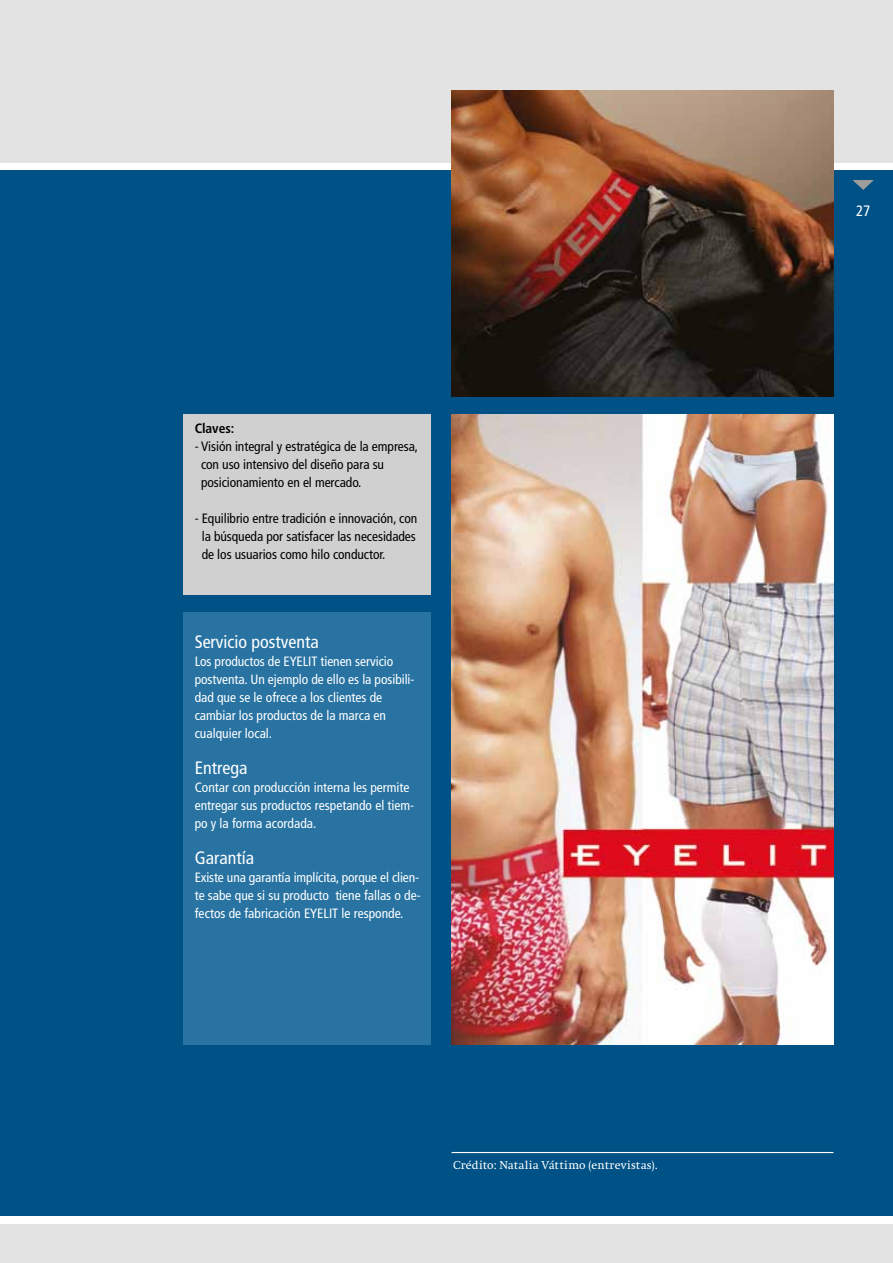
<style>
.page{position:relative;width:893px;height:1263px;background:#fff}
.page>*{position:absolute;margin:0;border:0;box-sizing:border-box;transform-origin:0 0}
.t1{font:condensed 18px "Frutiger LT Std";color:#fff}
.t2{font:condensed 15px "Frutiger LT Std";color:#fff}
.t3{font:condensed 13.5px/18px "Frutiger LT Std";color:#fff}
.t4{font:condensed 13.5px/18px "Frutiger LT Std";letter-spacing:-.005em;color:#000}
.t5{font:700 condensed 13.5px "Frutiger LT Std";letter-spacing:-.005em;color:#000}
.t6{font:12px "Swift CEEF";letter-spacing:.015em;color:#fff}
</style>
<div class="page">
<div style="left:0;top:171px;width:893px;height:1044px;background:#005286"></div>
<div style="left:0;top:0;width:893px;height:162px;background:#e3e3e3"></div>
<div style="left:0;top:1224px;width:893px;height:39px;background:#e3e3e3"></div>
<hr style="left:452px;top:1152px;width:381px;height:1px;background:#fff">
<div style="left:183px;top:612px;width:247px;height:432px;background:#2873a2"></div>
<div style="left:183px;top:414px;width:247px;height:180px;background:#d0d0d0"></div>
<img style="left:452px;top:90px;width:381px;height:306px">
<img style="left:452px;top:414px;width:381px;height:630px">
<svg style="left:852px;top:180px;width:22px;height:10px"></svg>
<p class="t5" style="left:195px;top:420px;width:41px">Claves:</p>
<p class="t4" style="left:201px;top:437px;width:219px;text-indent:-6px">- Visión integral y estratégica de la empresa, con uso intensivo del diseño para su posicionamiento en el mercado.</p>
<p class="t4" style="left:202px;top:509px;width:217px;text-align:justify;text-indent:-7px">- Equilibrio entre tradición e innovación, con la búsqueda por satisfacer las necesidades de los usuarios como hilo conductor.</p>
<h1 class="t1" style="left:195px;top:631px;width:126px">Servicio postventa</h1>
<p class="t3" style="left:195px;top:652px;width:221px">Los productos de EYELIT tienen servicio postventa. Un ejemplo de ello es la posibili&shy;dad que se le ofrece a los clientes de cambiar los productos de la marca en cualquier local.</p>
<h1 class="t1" style="left:195px;top:757px;width:54px">Entrega</h1>
<p class="t3" style="left:195px;top:778px;width:221px">Contar con producción interna les permite entregar sus productos respetando el tiem&shy;po y la forma acordada.</p>
<h1 class="t1" style="left:195px;top:847px;width:61px">Garantía</h1>
<p class="t3" style="left:195px;top:868px;width:228px">Existe una garantía implícita, porque el clien&shy;te sabe que si su producto tiene fallas o de&shy;fectos de fabricación EYELIT le responde.</p>
<p class="t6" style="left:453px;top:1159px;width:206px">Crédito: Natalia Váttimo (entrevistas).</p>
<p class="t2" style="left:856px;top:202px;width:16px">27</p>
</div>
